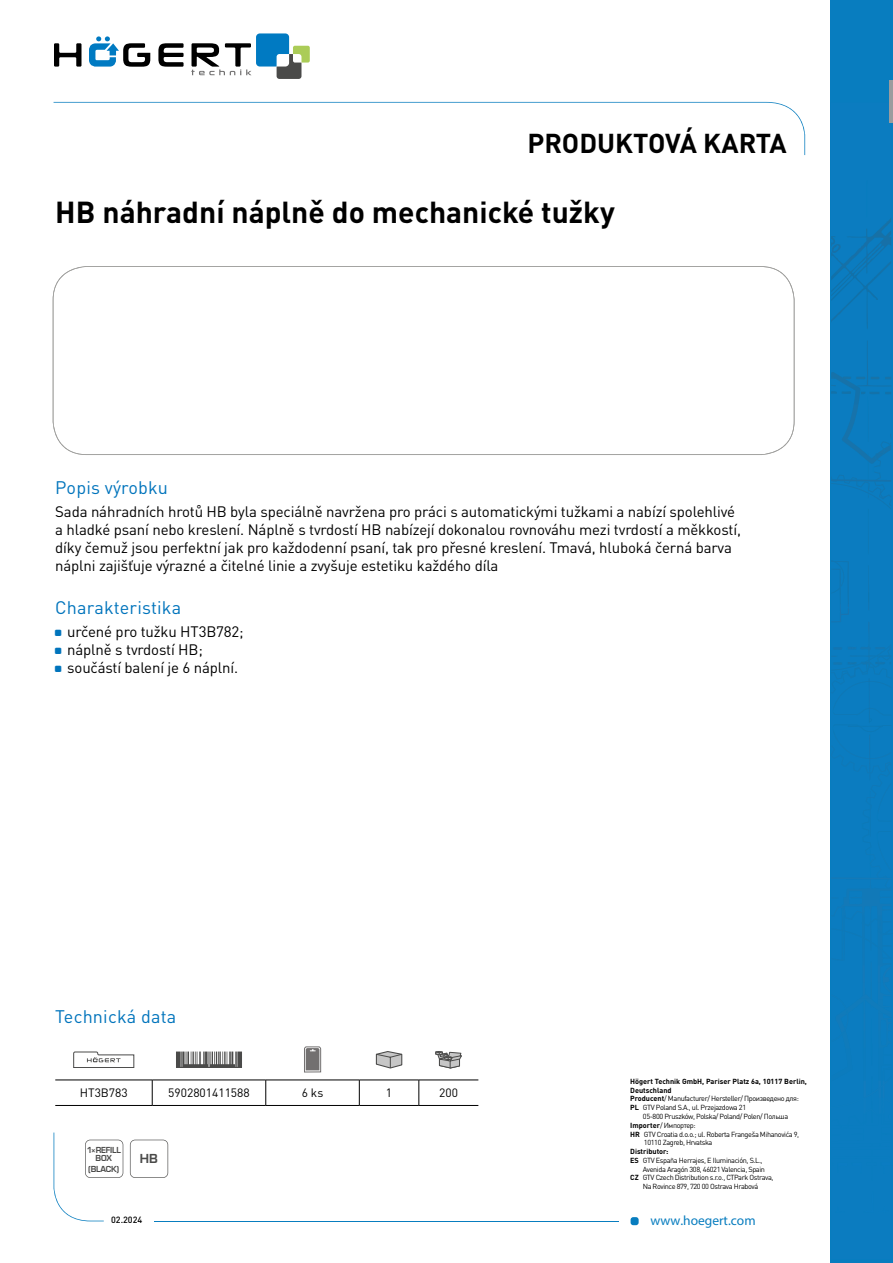
<style>
.page{position:relative;width:893px;height:1263px;background:#fff}
.page>*{position:absolute;margin:0;border:0;box-sizing:border-box;transform-origin:0 0}
.t1{font:700 30px "DIN Pro";color:#000}
.t2{font:700 27px "DIN Pro";color:#000}
.t3{font:18px "DIN Pro";letter-spacing:.01em;color:#0074bc}
.t4{font:15px/18px "DIN Pro";letter-spacing:-.01em;color:#000}
.t5{font:13.5px "Myriad Pro";color:#087dbf}
.t6{font:700 12.15px "Euromode";color:#4a4a49}
.t7{font:12px "DIN Pro";color:#000}
.t8{font:500 9px "DIN Pro";color:#000}
.t9{font:700 8.1px/8.1px "Euromode";letter-spacing:-.025em;color:#4a4a49;text-align:center}
.t10{font:7.35px "DIN Pro";letter-spacing:-.05em;color:#000}
.t11{font:700 7.35px "DIN Pro";color:#000}
.s1{font-weight:700}
</style>
<div class="page">
<div style="left:631px;top:1217px;width:8px;height:8px;background:#087dbf;border-radius:3px"></div>
<svg style="left:54px;top:102px;width:751px;height:53px"></svg>
<hr style="left:154px;top:1220px;width:465px;height:1px;background:#087dbf">
<div style="left:830px;top:0;width:63px;height:1263px;background:#087dbf"></div>
<img style="left:831px;top:273px;width:50px;height:56px">
<img style="left:867px;top:222px;width:24px;height:43px">
<img style="left:831px;top:222px;width:56px;height:42px">
<svg style="left:831px;top:341px;width:60px;height:565px"></svg>
<img style="left:863px;top:906px;width:28px;height:76px">
<img style="left:831px;top:877px;width:60px;height:2px">
<img style="left:848px;top:647px;width:43px;height:3px">
<hr style="left:890px;top:80px;width:3px;height:43px;background:#999c9e">
<svg style="left:53px;top:266px;width:741px;height:189px"></svg>
<svg style="left:54px;top:43px;width:27px;height:24px"></svg>
<svg style="left:158px;top:43px;width:26px;height:24px"></svg>
<svg style="left:89px;top:36px;width:61px;height:31px"></svg>
<svg style="left:191px;top:33px;width:119px;height:46px"></svg>
<hr style="left:55px;top:1080px;width:97px;height:1px;background:#000">
<hr style="left:152px;top:1080px;width:114px;height:1px;background:#000">
<hr style="left:266px;top:1080px;width:93px;height:1px;background:#000">
<hr style="left:359px;top:1080px;width:60px;height:1px;background:#000">
<hr style="left:419px;top:1080px;width:59px;height:1px;background:#000">
<svg style="left:152px;top:1080px;width:1px;height:25px"></svg>
<svg style="left:265px;top:1080px;width:1px;height:25px"></svg>
<svg style="left:359px;top:1080px;width:1px;height:25px"></svg>
<svg style="left:419px;top:1080px;width:1px;height:25px"></svg>
<hr style="left:55px;top:1105px;width:97px;height:1px;background:#000">
<hr style="left:152px;top:1105px;width:114px;height:1px;background:#000">
<hr style="left:266px;top:1105px;width:93px;height:1px;background:#000">
<hr style="left:359px;top:1105px;width:60px;height:1px;background:#000">
<hr style="left:419px;top:1105px;width:59px;height:1px;background:#000">
<svg style="left:73px;top:1051px;width:61px;height:17px"></svg>
<svg style="left:176px;top:1051px;width:66px;height:17px"></svg>
<svg style="left:304px;top:1046px;width:18px;height:27px"></svg>
<svg style="left:376px;top:1051px;width:26px;height:17px"></svg>
<svg style="left:435px;top:1051px;width:27px;height:18px"></svg>
<svg style="left:54px;top:1132px;width:69px;height:89px"></svg>
<svg style="left:130px;top:1140px;width:38px;height:38px"></svg>
<h2 class="t2" style="left:528px;top:121px;width:261px">PRODUKTOVÁ KARTA</h2>
<h1 class="t1" style="left:55px;top:187px;width:561px">HB náhradní náplně do mechanické tužky</h1>
<p class="t3" style="left:55px;top:475px;width:114px">Popis výrobku</p>
<p class="t4" style="left:55px;top:501px;width:687px">Sada náhradních hrotů HB byla speciálně navržena pro práci s automatickými tužkami a nabízí spolehlivé a hladké psaní nebo kreslení. Náplně s tvrdostí HB nabízejí dokonalou rovnováhu mezi tvrdostí a měkkostí, díky čemuž jsou perfektní jak pro každodenní psaní, tak pro přesné kreslení. Tmavá, hluboká černá barva náplni zajišťuje výrazné a čitelné linie a zvyšuje estetiku každého díla</p>
<p class="t3" style="left:55px;top:595px;width:127px">Charakteristika</p>
<p class="t4" style="left:67px;top:621px;width:178px">určené pro tužku HT3B782; náplně s tvrdostí HB; součástí balení je 6 náplní.</p>
<p class="t3" style="left:55px;top:1004px;width:122px">Technická data</p>
<p class="t7" style="left:80px;top:1085px;width:50px">HT3B783</p>
<p class="t7" style="left:168px;top:1085px;width:83px">5902801411588</p>
<p class="t7" style="left:302px;top:1085px;width:23px">6 ks</p>
<p class="t7" style="left:386px;top:1085px;width:8px">1</p>
<p class="t7" style="left:439px;top:1085px;width:20px">200</p>
<p class="t9" style="left:87px;top:1146px;width:36px">1×REFILL<br>BOX</p>
<p class="t9" style="left:88px;top:1164px;width:33px">(BLACK)</p>
<p class="t6" style="left:140px;top:1151px;width:20px">HB</p>
<p class="t8" style="left:111px;top:1213px;width:33px">02.2024</p>
<p class="t11" style="left:630px;top:1075px;width:178px">Högert Technik GmbH, Pariser Platz 6a, 10117 Berlin,</p>
<p class="t11" style="left:630px;top:1084px;width:43px">Deutschland</p>
<p class="t10" style="left:630px;top:1094px;width:170px"><span class="s1">Producent</span>/ Manufacturer/ Hersteller/ Произведено для:</p>
<p class="t10" style="left:630px;top:1102px;width:117px"><span class="s1">PL</span> GTV Poland S.A., ul. Przejazdowa 21</p>
<p class="t10" style="left:643px;top:1111px;width:147px">05-800 Pruszków, Polska/ Poland/ Polen/ Польша</p>
<p class="t10" style="left:630px;top:1120px;width:67px"><span class="s1">Importer</span>/ Импортер:</p>
<p class="t10" style="left:630px;top:1129px;width:171px"><span class="s1">HR</span> GTV Croatia d.o.o.; ul. Roberta Frangeša Mihanovića 9,</p>
<p class="t10" style="left:644px;top:1138px;width:70px">10110 Zagreb, Hrvatska</p>
<p class="t11" style="left:630px;top:1145px;width:40px">Distributor:</p>
<p class="t10" style="left:630px;top:1155px;width:134px"><span class="s1">ES</span> GTV España Herrajes, E Iluminación, S.L.,</p>
<p class="t10" style="left:643px;top:1164px;width:124px">Avenida Aragón 308, 46021 Valencia, Spain</p>
<p class="t10" style="left:630px;top:1173px;width:145px"><span class="s1">CZ</span> GTV Czech Distribution s.r.o., CTPark Ostrava,</p>
<p class="t10" style="left:643px;top:1181px;width:117px">Na Rovince 879, 720 00 Ostrava Hrabová</p>
<p class="t5" style="left:651px;top:1212px;width:107px">www.hoegert.com</p>
</div>
